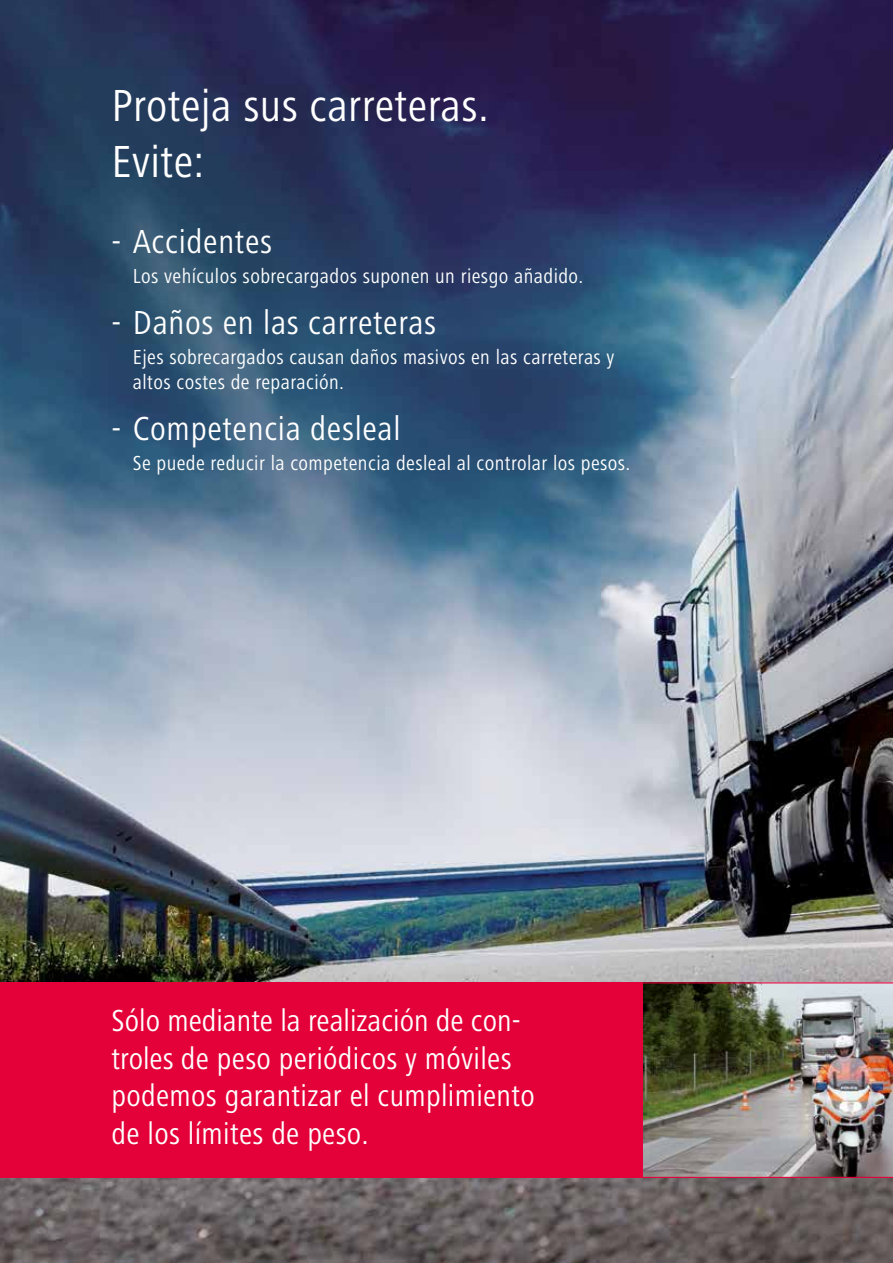
<style>
.page{position:relative;width:893px;height:1263px;background:#fff}
.page>*{position:absolute;margin:0;border:0;box-sizing:border-box;transform-origin:0 0}
.t1{font:condensed 46.5px/55.5px "Frutiger Next LT";letter-spacing:.01em;color:#fff}
.t2{font:condensed 34.5px "Frutiger Next LT";letter-spacing:.02em;color:#fff}
.t3{font:condensed 31.5px/37.5px "Frutiger Next LT";letter-spacing:.01em;color:#fff}
.t4{font:condensed 21px/25.5px "Frutiger Next LT";letter-spacing:.02em;color:#fff}
</style>
<div class="page">
<img style="left:0;top:0;width:893px;height:1263px">
<div style="left:0;top:982px;width:893px;height:196px;background:#e40038"></div>
<img style="left:643px;top:983px;width:250px;height:194px">
<h1 class="t1" style="left:112px;top:78px;width:379px">Proteja sus carreteras.<br>Evite:</h1>
<h2 class="t2" style="left:112px;top:223px;width:162px">- Accidentes</h2>
<p class="t4" style="left:133px;top:263px;width:452px">Los vehículos sobrecargados suponen un riesgo añadido.</p>
<h2 class="t2" style="left:112px;top:303px;width:326px">- Daños en las carreteras</h2>
<p class="t4" style="left:133px;top:344px;width:483px">Ejes sobrecargados causan daños masivos en las carreteras y altos costes de reparación.</p>
<h2 class="t2" style="left:112px;top:410px;width:290px">- Competencia desleal</h2>
<p class="t4" style="left:133px;top:450px;width:499px">Se puede reducir la competencia desleal al controlar los pesos.</p>
<h3 class="t3" style="left:112px;top:1002px;width:425px">Sólo mediante la realización de con&shy;troles de peso periódicos y móviles podemos garantizar el cumplimiento de los límites de peso.</h3>
</div>
